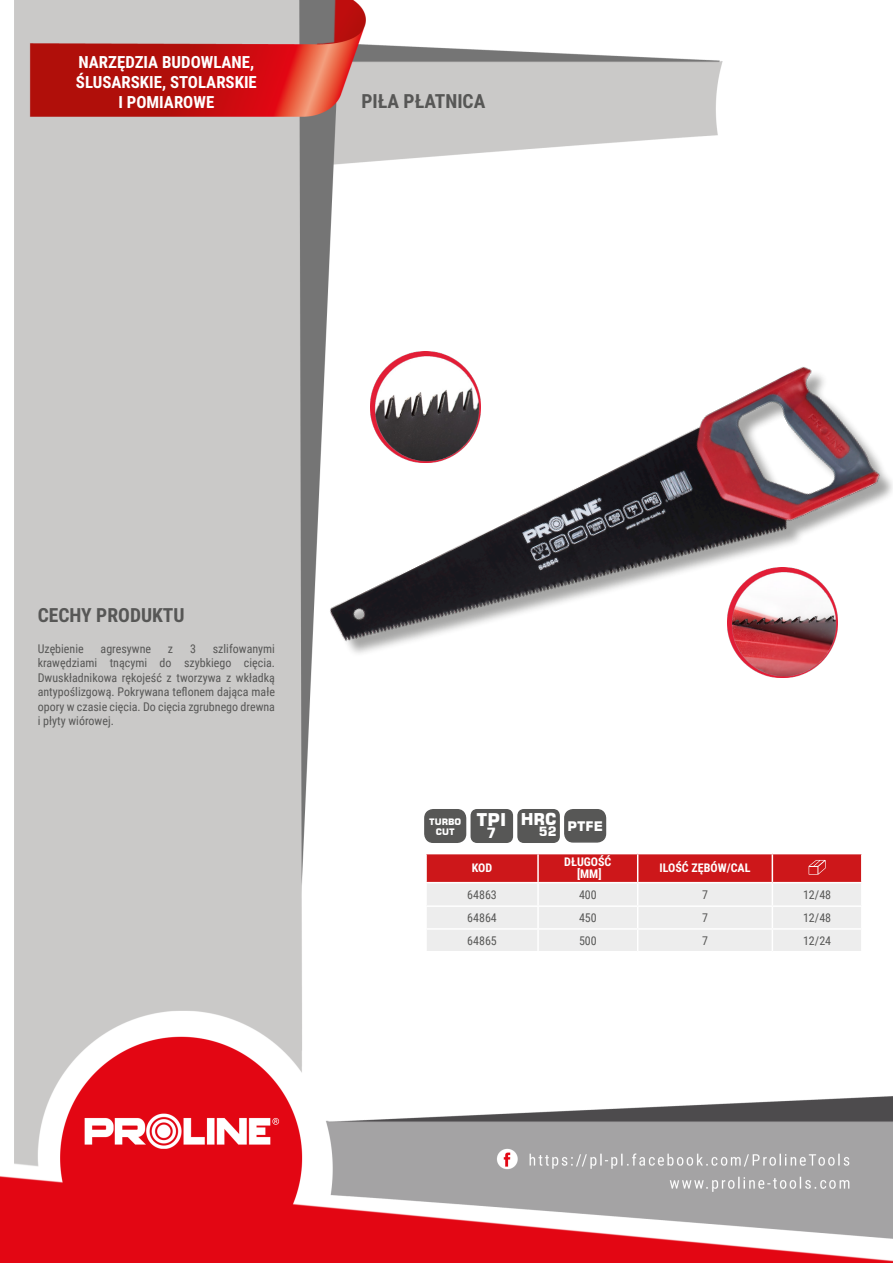
<style>
.page{position:relative;width:893px;height:1263px;background:#fff}
.page>*{position:absolute;margin:0;border:0;box-sizing:border-box;transform-origin:0 0}
.MateriaĹ__CECHY{font:700 19.5px "Roboto Condensed";color:#575756}
.Lewo_bez_dzielenia{font:700 19.5px "Roboto Condensed";color:#575756}
.t1{font:700 17.55px "Square 721 BT";color:#fff}
.NagĹ_Ăłwek{font:700 16.8px/20.1px "Roboto Condensed";color:#fff;text-align:center}
.t2{font:700 16.35px "Square 721 BT";color:#fff}
.t3{font:700 14.1px "Square 721 BT";color:#fff}
.t4{font:700 13.2px "Square 721 BT";color:#fff}
.t5{font:700 12.75px "Square 721 BT";color:#fff}
.Opisy{font:12px/14.4px "Roboto Condensed";color:#575756;text-align:justify}
.Center{font:12px "Roboto Condensed";color:#575756}
.Ĺšrodek_bez_dzieleni{font:700 12px "Roboto Condensed";color:#fff}
.Indeks{font:12px "Roboto Condensed";color:#575756}
.Ĺšrodek__wymuszenie{font:700 12px "Roboto Condensed";color:#fff}
.Tabelka_nagĹ_Ăłwek{font:700 12px "Roboto Condensed";color:#fff}
.t6{font:700 8.85px/10.6px "Square 721 BT";color:#fff;text-align:center}
</style>
<div class="page">
<img style="left:0;top:0;width:893px;height:1263px">
<img style="left:313px;top:343px;width:580px;height:410px">
<hr style="left:425px;top:854px;width:2px;height:28px;background:#fff">
<hr style="left:425px;top:883px;width:2px;height:22px;background:#fff">
<hr style="left:425px;top:907px;width:2px;height:21px;background:#fff">
<hr style="left:425px;top:930px;width:2px;height:21px;background:#fff">
<hr style="left:425px;top:853px;width:113px;height:1px;background:#fff">
<hr style="left:425px;top:882px;width:113px;height:1px;background:#fff">
<hr style="left:425px;top:905px;width:113px;height:2px;background:#fff">
<hr style="left:425px;top:928px;width:113px;height:2px;background:#fff">
<hr style="left:425px;top:951px;width:113px;height:1px;background:#fff">
<svg style="left:426px;top:853px;width:436px;height:99px;background:#e5b4b4"></svg>
<div style="left:425px;top:810px;width:41px;height:32px;background:#575756;border-radius:8px"></div>
<div style="left:424px;top:809px;width:42px;height:34px;border:1px solid #575756;border-radius:8px"></div>
<div style="left:471px;top:809px;width:42px;height:34px;background:#575756;border-radius:7px"></div>
<div style="left:517px;top:809px;width:43px;height:34px;background:#575756;border-radius:7px"></div>
<div style="left:565px;top:810px;width:40px;height:32px;background:#575756;border-radius:8px"></div>
<div style="left:564px;top:809px;width:42px;height:33px;border:1px solid #575756;border-radius:8px"></div>
<img style="left:727px;top:567px;width:111px;height:111px">
<img style="left:370px;top:352px;width:111px;height:110px">
<p class="NagĹ_Ăłwek" style="left:76px;top:51px;width:182px">NARZĘDZIA BUDOWLANE,<br>ŚLUSARSKIE, STOLARSKIE<br>I POMIAROWE</p>
<p class="Lewo_bez_dzielenia" style="left:361px;top:88px;width:125px">PIŁA PŁATNICA</p>
<p class="MateriaĹ__CECHY" style="left:38px;top:601px;width:148px">CECHY PRODUKTU</p>
<p class="Opisy" style="left:38px;top:641px;width:47px">Uzębienie</p>
<p class="Opisy" style="left:101px;top:641px;width:52px">agresywne</p>
<p class="Opisy" style="left:168px;top:641px;width:7px">z</p>
<p class="Opisy" style="left:190px;top:641px;width:7px">3</p>
<p class="Opisy" style="left:38px;top:641px;width:239px;text-indent:175px">szlifowanymi krawędziami tnącymi do szybkiego cięcia.<br>Dwuskładnikowa rękojeść z tworzywa z wkładką antypoślizgową. Pokrywana teflonem dająca małe opory w czasie cięcia. Do cięcia zgrubnego drewna i płyty wiórowej.</p>
<p class="t6" style="left:429px;top:816px;width:34px">TURBO<br>CUT</p>
<p class="t1" style="left:476px;top:809px;width:31px">TPI</p>
<p class="t3" style="left:486px;top:825px;width:11px">7</p>
<p class="Tabelka_nagĹ_Ăłwek" style="left:472px;top:860px;width:22px">KOD</p>
<p class="t1" style="left:523px;top:809px;width:31px">TPI</p>
<p class="t3" style="left:533px;top:825px;width:11px">7</p>
<p class="t2" style="left:521px;top:809px;width:37px">HRC</p>
<p class="t5" style="left:539px;top:824px;width:19px">52</p>
<p class="t4" style="left:567px;top:818px;width:37px">PTFE</p>
<p class="Ĺšrodek_bez_dzieleni" style="left:564px;top:854px;width:49px">DŁUGOŚĆ</p>
<p class="Ĺšrodek__wymuszenie" style="left:577px;top:866px;width:26px">[MM]</p>
<p class="Ĺšrodek_bez_dzieleni" style="left:660px;top:860px;width:92px">ILOŚĆ ZĘBÓW/CAL</p>
<p class="Indeks" style="left:467px;top:886px;width:31px">64863</p>
<p class="Center" style="left:579px;top:886px;width:19px">400</p>
<p class="Center" style="left:702px;top:886px;width:7px">7</p>
<p class="Center" style="left:803px;top:886px;width:30px">12/48</p>
<p class="Indeks" style="left:467px;top:909px;width:31px">64864</p>
<p class="Center" style="left:579px;top:909px;width:19px">450</p>
<p class="Center" style="left:702px;top:909px;width:7px">7</p>
<p class="Center" style="left:803px;top:909px;width:30px">12/48</p>
<p class="Indeks" style="left:467px;top:932px;width:31px">64865</p>
<p class="Center" style="left:579px;top:932px;width:19px">500</p>
<p class="Center" style="left:702px;top:932px;width:7px">7</p>
<p class="Center" style="left:803px;top:932px;width:30px">12/24</p>
</div>
